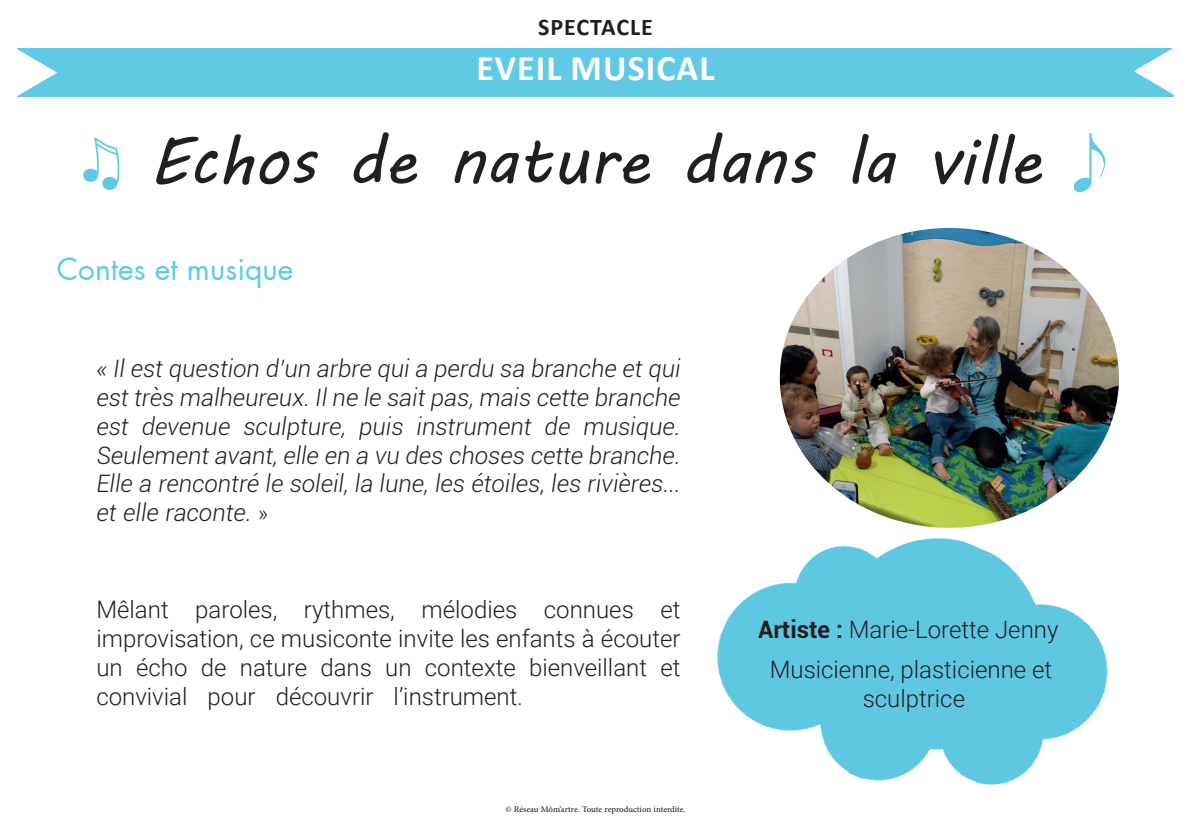
<style>
.page{position:relative;width:1191px;height:840px;background:#fff}
.page>*{position:absolute;margin:0;border:0;box-sizing:border-box;transform-origin:0 0}
.t1{font:66px "MV Boli";color:#231f20}
.t2{font:700 36px "Calibri";letter-spacing:.03em;color:#fff}
.t3{font:30px "Futura";color:#60cae5}
.t4{font:italic 300 24px/28.8px "Roboto";color:#231f20;text-align:justify}
.t5{font:300 24px/28.8px "Roboto";color:#231f20;text-align:justify}
.t6{font:700 24px "Calibri";letter-spacing:.04em;color:#231f20}
.t7{font:12px "Adobe Arabic";letter-spacing:-.005em;color:#231f20}
.s1{font-style:normal;font-size:22px}
.s2{font-size:22px}
.s3{font-weight:700}
</style>
<div class="page">
<img style="left:717px;top:527px;width:391px;height:258px">
<div style="left:17px;top:48px;width:1157px;height:48px;background:#60cae5"></div>
<svg style="left:1134px;top:48px;width:40px;height:47px"></svg>
<svg style="left:17px;top:49px;width:40px;height:48px"></svg>
<img style="left:83px;top:137px;width:37px;height:53px">
<img style="left:1073px;top:133px;width:33px;height:58px">
<img style="left:780px;top:228px;width:339px;height:299px">
<p class="t6" style="left:538px;top:10px;width:116px">SPECTACLE</p>
<h2 class="t2" style="left:476px;top:43px;width:240px">EVEIL MUSICAL</h2>
<h1 class="t1" style="left:149px;top:115px;width:893px">Echos de nature dans la ville</h1>
<p class="t3" style="left:57px;top:250px;width:238px">Contes et musique</p>
<p class="t4" style="left:96px;top:353px;width:586px">« Il est question d’un arbre qui a perdu sa branche et qui est très malheureux. Il ne le sait pas, mais cette branche est devenue sculpture, puis instrument de musique.<br>Seulement avant, elle en a vu des choses cette branche.<br>Elle a rencontré le soleil, la lune, les étoiles, les rivières... et elle raconte. <span class="s1">»</span></p>
<p class="t5" style="left:96px;top:594px;width:585px">Mêlant paroles, rythmes, mélodies connues et improvisation, ce musiconte invite les enfants à écouter un écho de nature dans un contexte bienveillant et convivial pour découvrir l’instrument<span class="s2">.</span></p>
<p class="t7" style="left:505px;top:800px;width:182px">© Réseau Môm’artre. Toute reproduction interdite.</p>
<p class="t5" style="left:758px;top:608px;width:302px;line-height:40.2px;text-align:center"><span class="s3">Artiste :</span> Marie-Lorette Jenny<br>Musicienne, plasticienne et</p>
<p class="t5" style="left:862px;top:683px;width:104px">sculptrice</p>
</div>
